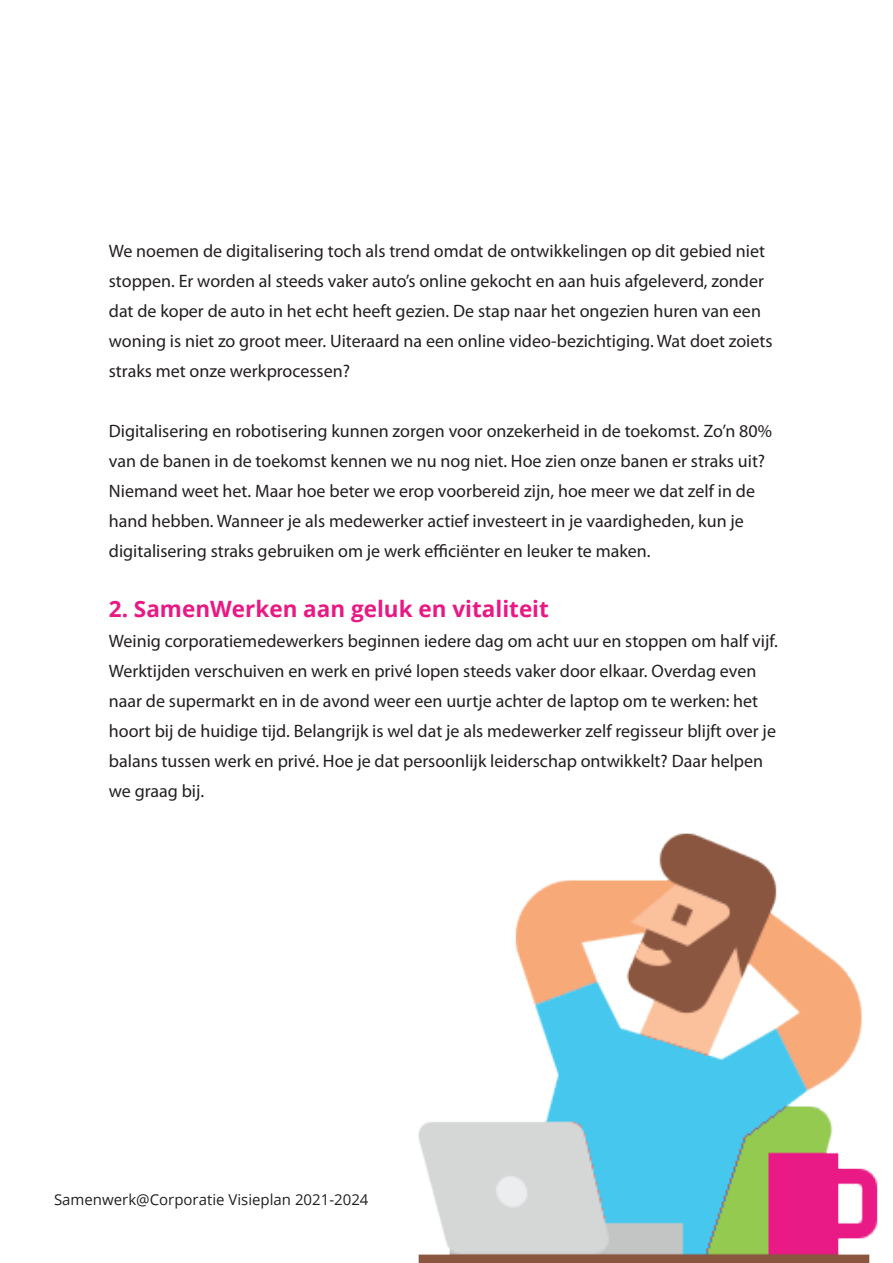
<style>
.page{position:relative;width:893px;height:1263px;background:#fff}
.page>*{position:absolute;margin:0;border:0;box-sizing:border-box;transform-origin:0 0}
.t1{font:700 22.5px "Open Sans";color:#e91983}
.t2{font:18px/30px "Myriad Pro";color:#231f20}
.t3{font:15px "Open Sans";color:#231f20}
</style>
<div class="page">
<img style="left:418px;top:833px;width:460px;height:430px">
<p class="t2" style="left:109px;top:236px;width:665px">We noemen de digitalisering toch als trend omdat de ontwikkelingen op dit gebied niet stoppen. Er worden al steeds vaker auto’s online gekocht en aan huis afgeleverd, zonder dat de koper de auto in het echt heeft gezien. De stap naar het ongezien huren van een woning is niet zo groot meer. Uiteraard na een online video-bezichtiging. Wat doet zoiets straks met onze werkprocessen?</p>
<p class="t2" style="left:109px;top:416px;width:665px">Digitalisering en robotisering kunnen zorgen voor onzekerheid in de toekomst. Zo’n 80% van de banen in de toekomst kennen we nu nog niet. Hoe zien onze banen er straks uit?<br>Niemand weet het. Maar hoe beter we erop voorbereid zijn, hoe meer we dat zelf in de hand hebben. Wanneer je als medewerker actief investeert in je vaardigheden, kun je digitalisering straks gebruiken om je werk efficiënter en leuker te maken.</p>
<p class="t1" style="left:109px;top:593px;width:442px">2. SamenWerken aan geluk en vitaliteit</p>
<p class="t2" style="left:109px;top:626px;width:670px">Weinig corporatiemedewerkers beginnen iedere dag om acht uur en stoppen om half vijf.<br>Werktijden verschuiven en werk en privé lopen steeds vaker door elkaar. Overdag even naar de supermarkt en in de avond weer een uurtje achter de laptop om te werken: het hoort bij de huidige tijd. Belangrijk is wel dat je als medewerker zelf regisseur blijft over je balans tussen werk en privé. Hoe je dat persoonlijk leiderschap ontwikkelt? Daar helpen we graag bij.</p>
<p class="t3" style="left:54px;top:1189px;width:316px">Samenwerk@Corporatie Visieplan 2021-2024</p>
</div>
